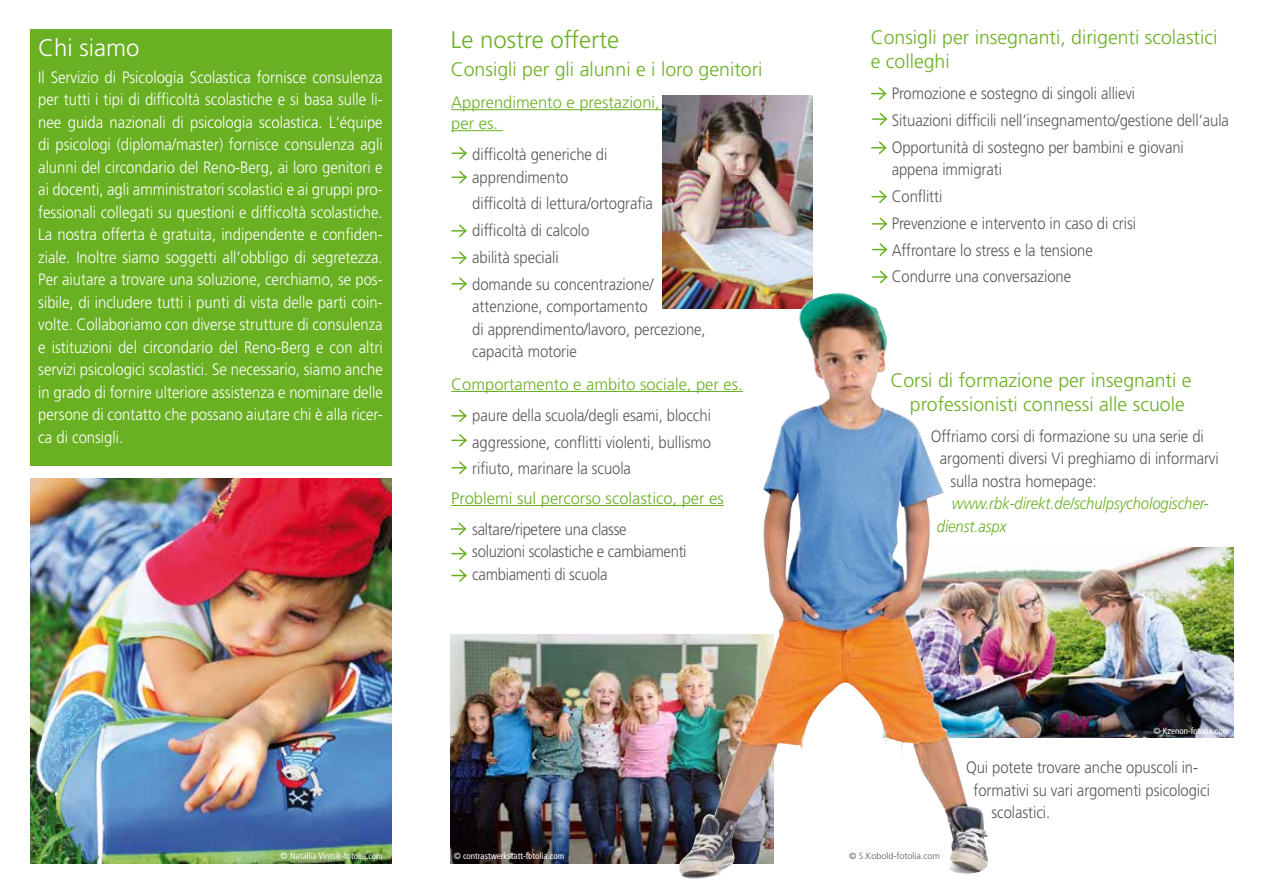
<style>
.page{position:relative;width:1263px;height:893px;background:#fff}
.page>*{position:absolute;margin:0;border:0;box-sizing:border-box;transform-origin:0 0}
.t1{font:300 24px "Frutiger LT Std";color:#6ab023}
.t2{font:300 24px "Frutiger LT Std";color:#fff}
.t3{font:300 19.5px/24px "Frutiger LT Std";color:#6ab023}
.t4{font:300 16.5px/22.5px "Frutiger LT Std";color:#fff;text-align:justify;scale:.9 1}
.t5{font:300 16.5px/26.7px "Frutiger LT Std";letter-spacing:-.005em;color:#58585a;scale:.9 1}
.t6{font:300 16.5px/21px "Frutiger LT Std";color:#6ab023}
.t7{font:italic 300 16.5px/22.5px "Frutiger LT Std";letter-spacing:-.005em;color:#6ab023;scale:.9 1}
.t8{font:condensed 9px "Frutiger LT Std";color:#fff}
.t9{font:300 9px "Frutiger LT Std";color:#58585a}
</style>
<div class="page">
<img style="left:989px;top:547px;width:244px;height:191px">
<img style="left:662px;top:96px;width:150px;height:212px">
<img style="left:451px;top:635px;width:228px;height:228px">
<div style="left:30px;top:30px;width:361px;height:436px;background:#6ab023"></div>
<hr style="left:451px;top:109px;width:211px;height:1px;background:#6ab023">
<hr style="left:451px;top:130px;width:52px;height:1px;background:#6ab023">
<hr style="left:451px;top:391px;width:292px;height:1px;background:#6ab023">
<hr style="left:451px;top:505px;width:273px;height:1px;background:#6ab023">
<img style="left:31px;top:478px;width:360px;height:385px">
<svg style="left:452px;top:277px;width:15px;height:13px"></svg>
<svg style="left:452px;top:251px;width:15px;height:14px"></svg>
<svg style="left:452px;top:224px;width:15px;height:14px"></svg>
<svg style="left:452px;top:171px;width:15px;height:13px"></svg>
<svg style="left:452px;top:147px;width:15px;height:13px"></svg>
<svg style="left:452px;top:409px;width:15px;height:14px"></svg>
<svg style="left:452px;top:434px;width:15px;height:13px"></svg>
<svg style="left:452px;top:461px;width:15px;height:13px"></svg>
<svg style="left:872px;top:87px;width:15px;height:13px"></svg>
<svg style="left:872px;top:112px;width:16px;height:14px"></svg>
<svg style="left:872px;top:141px;width:15px;height:13px"></svg>
<svg style="left:872px;top:217px;width:16px;height:14px"></svg>
<svg style="left:872px;top:243px;width:16px;height:13px"></svg>
<svg style="left:873px;top:270px;width:15px;height:14px"></svg>
<svg style="left:872px;top:190px;width:15px;height:13px"></svg>
<img style="left:679px;top:293px;width:310px;height:586px">
<svg style="left:451px;top:522px;width:16px;height:14px"></svg>
<svg style="left:452px;top:547px;width:15px;height:13px"></svg>
<svg style="left:452px;top:569px;width:15px;height:13px"></svg>
<h1 class="t2" style="left:38px;top:34px;width:103px">Chi siamo</h1>
<p class="t4" style="left:38px;top:66px;width:384px">Il Servizio di Psicologia Scolastica fornisce consulenza per tutti i tipi di difficoltà scolastiche e si basa sulle li&shy;nee guida nazionali di psicologia scolastica. L‘équipe di psicologi (diploma/master) fornisce consulenza agli alunni del circondario del Reno-Berg, ai loro genitori e ai docenti, agli amministratori scolastici e ai gruppi pro&shy;fessionali collegati su questioni e difficoltà scolastiche.<br>La nostra offerta è gratuita, indipendente e confiden&shy;ziale. Inoltre siamo soggetti all‘obbligo di segretezza.<br>Per aiutare a trovare una soluzione, cerchiamo, se pos&shy;sibile, di includere tutti i punti di vista delle parti coin&shy;volte. Collaboriamo con diverse strutture di consulenza e istituzioni del circondario del Reno-Berg e con altri servizi psicologici scolastici. Se necessario, siamo anche in grado di fornire ulteriore assistenza e nominare delle persone di contatto che possano aiutare chi è alla ricer&shy;ca di consigli.</p>
<h1 class="t1" style="left:451px;top:26px;width:170px">Le nostre offerte</h1>
<p class="t3" style="left:451px;top:57px;width:313px">Consigli per gli alunni e i loro genitori</p>
<p class="t6" style="left:451px;top:92px;width:210px">Apprendimento e prestazioni, per es.</p>
<p class="t5" style="left:472px;top:143px;width:152px;line-height:22.5px">difficoltà generiche di apprendimento</p>
<p class="t5" style="left:472px;top:190px;width:203px">difficoltà di lettura/ortografia difficoltà di calcolo<br>abilità speciali<br>domande su concentrazione/</p>
<p class="t5" style="left:472px;top:295px;width:261px;line-height:22.5px">attenzione, comportamento<br>di apprendimento/lavoro, percezione, capacità motorie</p>
<p class="t6" style="left:451px;top:374px;width:293px">Comportamento e ambito sociale, per es.</p>
<p class="t5" style="left:472px;top:402px;width:267px;text-align:justify">paure della scuola/degli esami, blocchi aggressione, conflitti violenti, bullismo rifiuto, marinare la scuola</p>
<p class="t6" style="left:451px;top:488px;width:274px">Problemi sul percorso scolastico, per es</p>
<p class="t5" style="left:472px;top:518px;width:240px;line-height:22.5px">saltare/ripetere una classe<br>soluzioni scolastiche e cambiamenti cambiamenti di scuola</p>
<p class="t3" style="left:871px;top:26px;width:348px">Consigli per insegnanti, dirigenti scolastici e colleghi</p>
<p class="t5" style="left:892px;top:81px;width:376px">Promozione e sostegno di singoli allievi<br>Situazioni difficili nell‘insegnamento/gestione dell‘aula<br>Opportunità di sostegno per bambini e giovani</p>
<p class="t5" style="left:892px;top:157px;width:273px">appena immigrati<br>Conflitti<br>Prevenzione e intervento in caso di crisi<br>Affrontare lo stress e la tensione<br>Condurre una conversazione</p>
<p class="t3" style="left:910px;top:368px;width:283px;text-indent:-20px">Corsi di formazione per insegnanti e professionisti connessi alle scuole</p>
<p class="t5" style="left:931px;top:423px;width:305px">Offriamo corsi di formazione su una serie di</p>
<p class="t5" style="left:940px;top:445px;width:311px">argomenti diversi Vi preghiamo di informarvi</p>
<p class="t5" style="left:950px;top:468px;width:164px">sulla nostra homepage:</p>
<p class="t7" style="left:937px;top:492px;width:304px;text-indent:15px">www.rbk-direkt.de/schulpsychologischer&shy;dienst.aspx</p>
<p class="t8" style="left:1153px;top:725px;width:77px">© Kzenon-fotolia.com</p>
<p class="t5" style="left:966px;top:754px;width:259px">Qui potete trovare anche opuscoli in-</p>
<p class="t5" style="left:973px;top:777px;width:264px">formativi su vari argomenti psicologici</p>
<p class="t5" style="left:991px;top:799px;width:67px">scolastici.</p>
<p class="t8" style="left:281px;top:851px;width:104px">© Natallia Vintsik-fotolia.com</p>
<p class="t8" style="left:454px;top:851px;width:112px">© contrastwerkstatt-fotolia.com</p>
<p class="t9" style="left:849px;top:851px;width:92px">© S.Kobold-fotolia.com</p>
</div>
